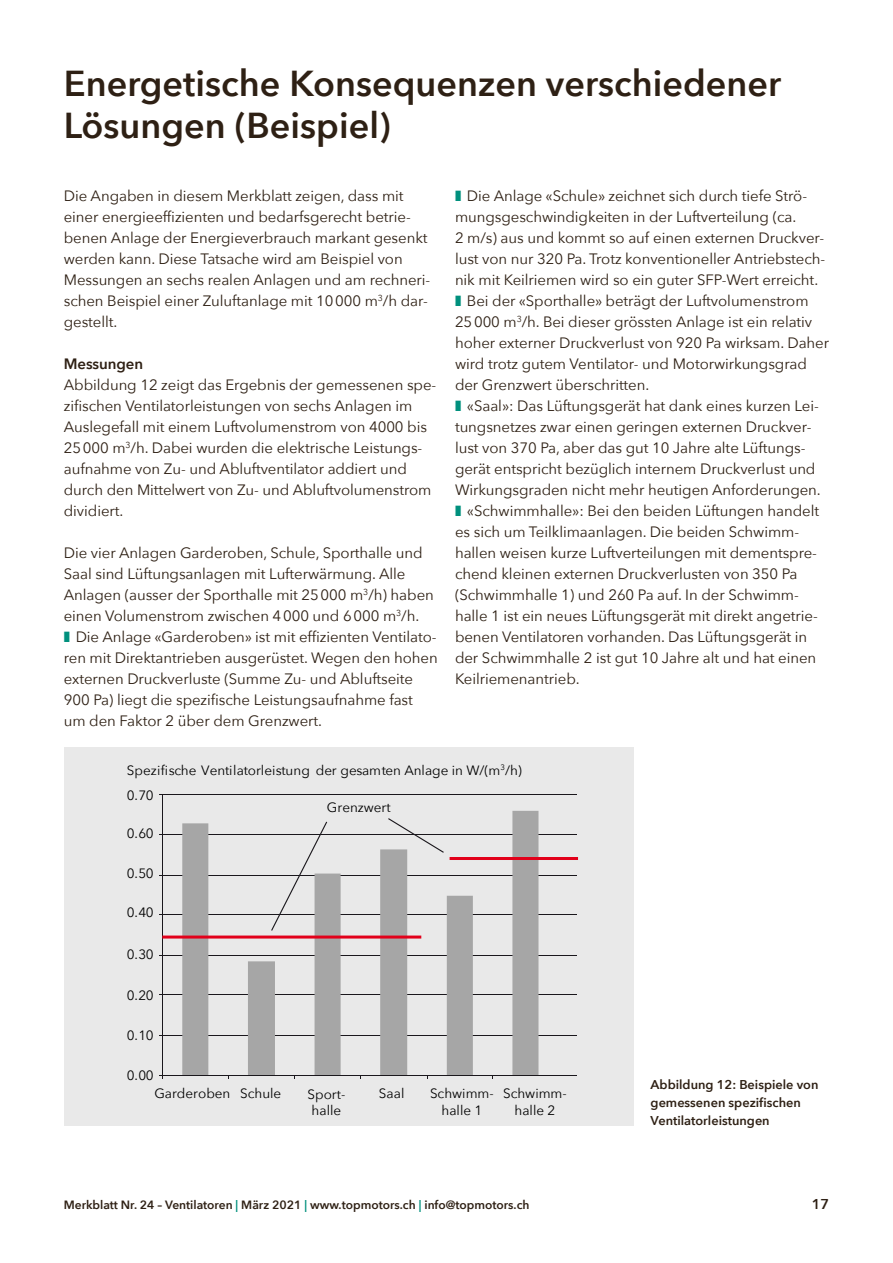
<style>
.page{position:relative;width:893px;height:1263px;background:#fff}
.page>*{position:absolute;margin:0;border:0;box-sizing:border-box;transform-origin:0 0}
.t1{font:600 36px/42px "Avenir Next";color:#2e2014}
.t2{font:15px/21px "Avenir Next";letter-spacing:-.005em;color:#2e2014}
.t3{font:600 15px "Avenir Next";letter-spacing:-.005em;color:#2e2014}
.t4{font:600 14.25px "Avenir Next";color:#2e2014}
.t5{font:13.5px/16.2px "Avenir Next";color:#000;text-align:center}
.t6{font:600 12.75px/18px "Avenir Next";color:#2e2014}
.t7{font:600 12px "Avenir Next";color:#2e2014}
.s1{color:#00907d}
</style>
<div class="page">
<div style="left:64px;top:747px;width:570px;height:378px;background:#e9e9e9"></div>
<hr style="left:162px;top:1035px;width:415px;height:1px;background:#1a171c">
<hr style="left:162px;top:994px;width:415px;height:1px;background:#1a171c">
<hr style="left:162px;top:955px;width:415px;height:1px;background:#1a171c">
<hr style="left:162px;top:914px;width:415px;height:1px;background:#1a171c">
<hr style="left:162px;top:875px;width:415px;height:1px;background:#1a171c">
<hr style="left:162px;top:834px;width:415px;height:1px;background:#1a171c">
<hr style="left:162px;top:794px;width:415px;height:1px;background:#1a171c">
<svg style="left:182px;top:811px;width:356px;height:264px"></svg>
<hr style="left:162px;top:795px;width:1px;height:281px;background:#1a171c">
<hr style="left:162px;top:1075px;width:415px;height:1px;background:#1a171c">
<hr style="left:450px;top:857px;width:128px;height:3px;background:#e2001a">
<hr style="left:162px;top:935px;width:259px;height:3px;background:#e2001a">
<svg style="left:387px;top:817px;width:58px;height:37px"></svg>
<svg style="left:270px;top:820px;width:58px;height:112px"></svg>
<h1 class="t1" style="left:64px;top:62px;width:719px">Energetische Konsequenzen verschiedener<br>Lösungen (Beispiel)</h1>
<p class="t2" style="left:64px;top:185px;width:368px">Die Angaben in diesem Merkblatt zeigen, dass mit einer energieeffizienten und bedarfsgerecht betrie&shy;benen Anlage der Energieverbrauch markant gesenkt werden kann. Diese Tatsache wird am Beispiel von Messungen an sechs realen Anlagen und am rechneri&shy;schen Beispiel einer Zuluftanlage mit 10000 m<sup>3</sup>/h dar&shy;gestellt.</p>
<p class="t3" style="left:64px;top:351px;width:81px">Messungen</p>
<p class="t2" style="left:64px;top:374px;width:374px">Abbildung 12 zeigt das Ergebnis der gemessenen spe&shy;zifischen Ventilatorleistungen von sechs Anlagen im Auslegefall mit einem Luftvolumenstrom von 4000 bis 25000 m<sup>3</sup>/h. Dabei wurden die elektrische Leistungs&shy;aufnahme von Zu- und Abluftventilator addiert und durch den Mittelwert von Zu- und Abluftvolumenstrom dividiert.</p>
<p class="t2" style="left:64px;top:542px;width:360px">Die vier Anlagen Garderoben, Schule, Sporthalle und</p>
<p class="t2" style="left:64px;top:563px;width:343px">Saal sind Lüftungsanlagen mit Lufterwärmung. Alle</p>
<p class="t2" style="left:64px;top:584px;width:372px">Anlagen (ausser der Sporthalle mit 25000 m<sup>3</sup>/h) haben</p>
<p class="t2" style="left:64px;top:605px;width:357px">einen Volumenstrom zwischen 4000 und 6000 m<sup>3</sup>/h.</p>
<p class="t2" style="left:76px;top:626px;width:362px">Die Anlage «Garderoben» ist mit effizienten Ventilato-</p>
<p class="t2" style="left:64px;top:647px;width:375px">ren mit Direktantrieben ausgerüstet. Wegen den hohen</p>
<p class="t2" style="left:64px;top:668px;width:351px">externen Druckverluste (Summe Zu- und Abluftseite</p>
<p class="t2" style="left:64px;top:689px;width:351px">900 Pa) liegt die spezifische Leistungsaufnahme fast</p>
<p class="t2" style="left:64px;top:710px;width:260px">um den Faktor 2 über dem Grenzwert.</p>
<p class="t2" style="left:467px;top:185px;width:342px">Die Anlage «Schule» zeichnet sich durch tiefe Strö-</p>
<p class="t2" style="left:455px;top:206px;width:343px">mungsgeschwindigkeiten in der Luftverteilung (ca.</p>
<p class="t2" style="left:455px;top:227px;width:371px">2 m/s) aus und kommt so auf einen externen Druckver-</p>
<p class="t2" style="left:455px;top:248px;width:372px">lust von nur 320 Pa. Trotz konventioneller Antriebstech-</p>
<p class="t2" style="left:455px;top:269px;width:365px">nik mit Keilriemen wird so ein guter SFP-Wert erreicht.</p>
<p class="t2" style="left:467px;top:290px;width:343px">Bei der «Sporthalle» beträgt der Luftvolumenstrom</p>
<p class="t2" style="left:455px;top:311px;width:359px">25000 m<sup>3</sup>/h. Bei dieser grössten Anlage ist ein relativ</p>
<p class="t2" style="left:455px;top:332px;width:376px">hoher externer Druckverlust von 920 Pa wirksam. Daher</p>
<p class="t2" style="left:455px;top:353px;width:353px">wird trotz gutem Ventilator- und Motorwirkungsgrad</p>
<p class="t2" style="left:455px;top:374px;width:196px">der Grenzwert überschritten.</p>
<p class="t2" style="left:467px;top:395px;width:353px">«Saal»: Das Lüftungsgerät hat dank eines kurzen Lei-</p>
<p class="t2" style="left:455px;top:416px;width:358px">tungsnetzes zwar einen geringen externen Druckver-</p>
<p class="t2" style="left:455px;top:437px;width:352px">lust von 370 Pa, aber das gut 10 Jahre alte Lüftungs-</p>
<p class="t2" style="left:455px;top:458px;width:362px">gerät entspricht bezüglich internem Druckverlust und</p>
<p class="t2" style="left:455px;top:479px;width:367px">Wirkungsgraden nicht mehr heutigen Anforderungen.</p>
<p class="t2" style="left:467px;top:500px;width:354px">«Schwimmhalle»: Bei den beiden Lüftungen handelt</p>
<p class="t2" style="left:455px;top:521px;width:346px">es sich um Teilklimaanlagen. Die beiden Schwimm-</p>
<p class="t2" style="left:455px;top:542px;width:364px">hallen weisen kurze Luftverteilungen mit dementspre-</p>
<p class="t2" style="left:455px;top:563px;width:344px">chend kleinen externen Druckverlusten von 350 Pa</p>
<p class="t2" style="left:455px;top:584px;width:345px">(Schwimmhalle 1) und 260 Pa auf. In der Schwimm-</p>
<p class="t2" style="left:455px;top:605px;width:364px">halle 1 ist ein neues Lüftungsgerät mit direkt angetrie-</p>
<p class="t2" style="left:455px;top:626px;width:354px">benen Ventilatoren vorhanden. Das Lüftungsgerät in</p>
<p class="t2" style="left:455px;top:647px;width:363px">der Schwimmhalle 2 ist gut 10 Jahre alt und hat einen</p>
<p class="t2" style="left:455px;top:668px;width:126px">Keilriemenantrieb.</p>
<p class="t5" style="left:127px;top:761px;width:397px">Spezifische Ventilatorleistung der gesamten Anlage in W/(m<sup>3</sup>/h)</p>
<p class="t5" style="left:127px;top:786px;width:28px">0.70</p>
<p class="t5" style="left:127px;top:824px;width:28px">0.60</p>
<p class="t5" style="left:127px;top:864px;width:28px">0.50</p>
<p class="t5" style="left:127px;top:904px;width:28px">0.40</p>
<p class="t5" style="left:127px;top:945px;width:28px">0.30</p>
<p class="t5" style="left:127px;top:987px;width:28px">0.20</p>
<p class="t5" style="left:127px;top:1026px;width:28px">0.10</p>
<p class="t5" style="left:127px;top:1066px;width:28px">0.00</p>
<p class="t5" style="left:327px;top:798px;width:65px">Grenzwert</p>
<p class="t5" style="left:379px;top:1085px;width:27px">Saal</p>
<p class="t5" style="left:503px;top:1085px;width:65px">Schwimm&shy;halle 2</p>
<p class="t5" style="left:154px;top:1085px;width:128px">Garderoben Schule</p>
<p class="t5" style="left:307px;top:1085px;width:39px">Sport&shy;halle</p>
<p class="t5" style="left:430px;top:1085px;width:65px">Schwimm&shy;halle 1</p>
<p class="t6" style="left:651px;top:1075px;width:169px">Abbildung 12: Beispiele von gemessenen spezifischen<br>Ventilatorleistungen</p>
<p class="t7" style="left:64px;top:1194px;width:467px">Merkblatt Nr. 24 – Ventilatoren <span class="s1">|</span> März 2021 <span class="s1">|</span> www.topmotors.ch <span class="s1">|</span> info@topmotors.ch</p>
<p class="t4" style="left:812px;top:1191px;width:19px">17</p>
</div>
